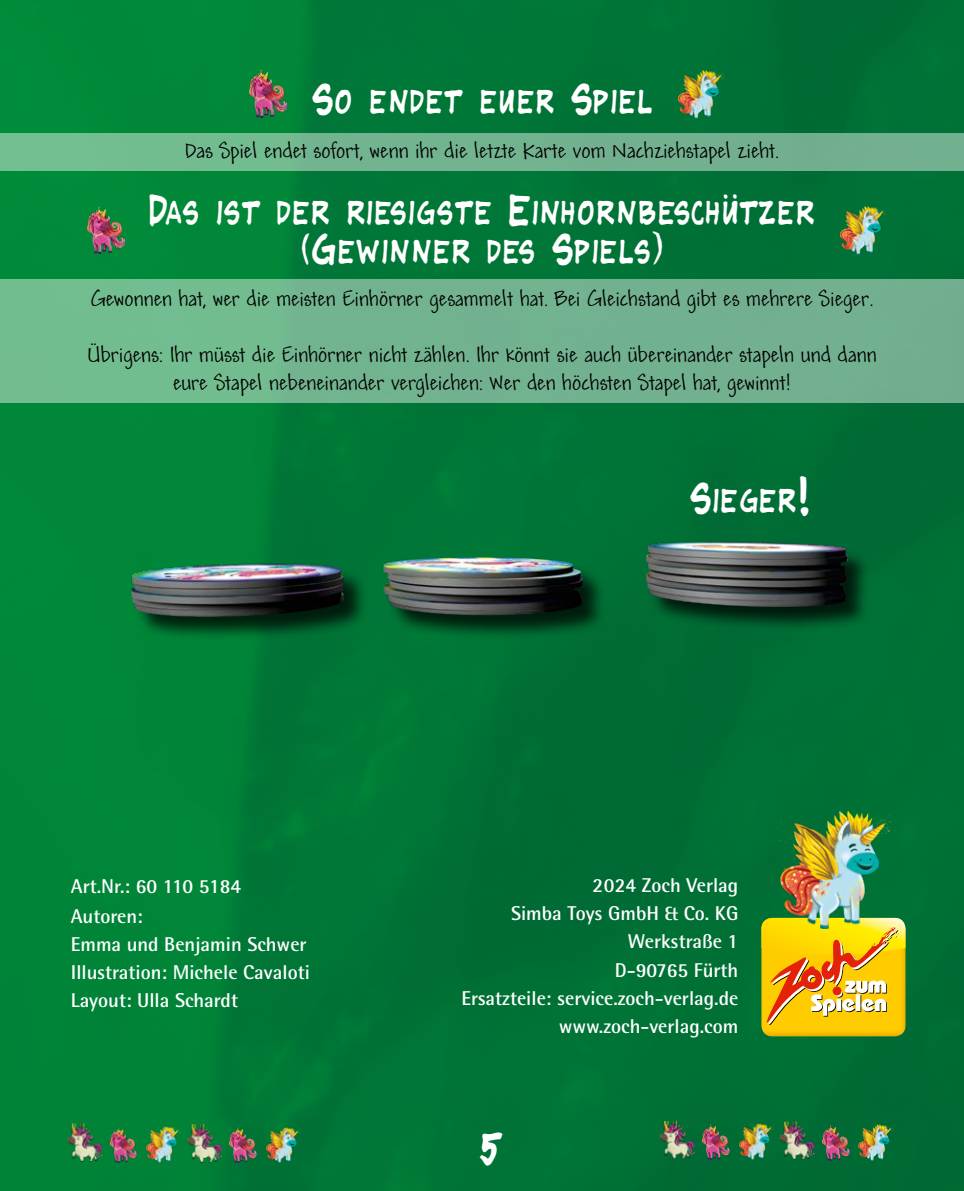
<style>
.page{position:relative;width:964px;height:1191px;background:#fff}
.page>*{position:absolute;margin:0;border:0;box-sizing:border-box;transform-origin:0 0}
.t1{font:500 38px "Handmade";color:#fff}
.t2{font:500 32px/38.4px "Handmade";color:#fff;text-align:center}
.t3{font:24px/28px "Andy";color:#000;text-align:center}
.t4{font:700 20px/28px "Rotis Semi Sans";color:#fff}
</style>
<div class="page">
<img style="left:0;top:0;width:964px;height:1191px">
<img style="left:0;top:247px;width:1px;height:622px">
<div style="left:0;top:134px;width:964px;height:37px;background:#72b390"></div>
<div style="left:0;top:280px;width:964px;height:123px;background:#72b290"></div>
<img style="left:761px;top:1025px;width:144px;height:11px">
<svg style="left:761px;top:918px;width:144px;height:107px;background:#f0b924"></svg>
<img style="left:773px;top:804px;width:120px;height:125px">
<hr style="left:0;top:123px;width:1px;height:131px;background:#fff">
<hr style="left:0;top:1019px;width:1px;height:67px;background:#fff">
<img style="left:250px;top:70px;width:36px;height:47px">
<img style="left:675px;top:67px;width:49px;height:51px">
<img style="left:88px;top:207px;width:36px;height:47px">
<img style="left:838px;top:204px;width:49px;height:51px">
<img style="left:67px;top:1123px;width:35px;height:39px">
<img style="left:110px;top:1127px;width:27px;height:35px">
<img style="left:145px;top:1124px;width:36px;height:38px">
<img style="left:187px;top:1123px;width:35px;height:39px">
<img style="left:230px;top:1128px;width:27px;height:34px">
<img style="left:264px;top:1125px;width:37px;height:37px">
<img style="left:659px;top:1120px;width:36px;height:39px">
<img style="left:702px;top:1124px;width:27px;height:35px">
<img style="left:737px;top:1121px;width:36px;height:38px">
<img style="left:779px;top:1121px;width:35px;height:39px">
<img style="left:822px;top:1125px;width:27px;height:35px">
<img style="left:857px;top:1122px;width:36px;height:38px">
<img style="left:103px;top:482px;width:758px;height:177px">
<h2 class="t2" style="left:311px;top:77px;width:343px">So endet euer Spiel</h2>
<p class="t3" style="left:185px;top:137px;width:595px">Das Spiel endet sofort, wenn ihr die letzte Karte vom Nachziehstapel zieht.</p>
<h2 class="t2" style="left:149px;top:188px;width:667px">Das ist der riesigste Einhornbeschützer (Gewinner des Spiels)</h2>
<p class="t3" style="left:91px;top:285px;width:784px">Gewonnen hat, wer die meisten Einhörner gesammelt hat. Bei Gleichstand gibt es mehrere Sieger.</p>
<p class="t3" style="left:87px;top:341px;width:791px">Übrigens: Ihr müsst die Einhörner nicht zählen. Ihr könnt sie auch übereinander stapeln und dann eure Stapel nebeneinander vergleichen: Wer den höchsten Stapel hat, gewinnt!</p>
<p class="t4" style="left:71px;top:870px;width:172px;line-height:30px">Art.Nr.: 60 110 5184<br>Autoren:</p>
<p class="t4" style="left:71px;top:929px;width:241px">Emma und Benjamin Schwer<br>Illustration: Michele Cavaloti<br>Layout: Ulla Schardt</p>
<h2 class="t2" style="left:689px;top:476px;width:124px">Sieger!</h2>
<p class="t4" style="left:461px;top:871px;width:278px;text-align:right">2024 Zoch Verlag<br>Simba Toys GmbH &amp; Co. KG<br>Werkstraße 1<br>D-90765 Fürth<br>Ersatzteile: service.zoch-verlag.de www.zoch-verlag.com</p>
<h1 class="t1" style="left:478px;top:1117px;width:27px">5</h1>
</div>
